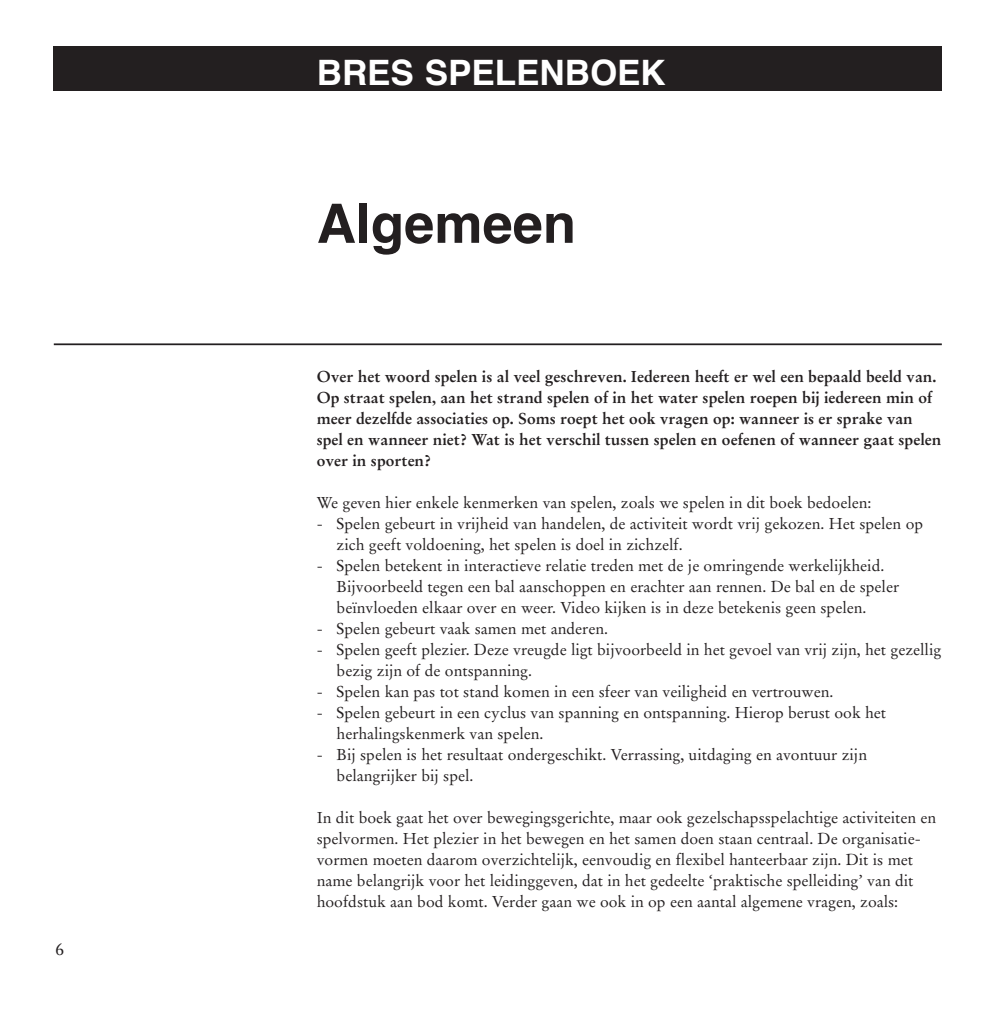
<style>
.page{position:relative;width:998px;height:1009px;background:#fff}
.page>*{position:absolute;margin:0;border:0;box-sizing:border-box;transform-origin:0 0}
.t1{font:700 54.25px "Helvetica";color:#231f20}
.t2{font:700 35px "Helvetica";color:#fff}
.t3{font:17.5px "Stempel Garamond";color:#231f20}
.t4{font:15.75px/21px "Stempel Garamond";color:#231f20}
.t5{font:700 15.75px/21px "Stempel Garamond";color:#231f20}
</style>
<div class="page">
<div style="left:54px;top:46px;width:888px;height:45px;background:#231f20"></div>
<hr style="left:54px;top:343px;width:888px;height:2px;background:#231f20">
<p class="t3" style="left:56px;top:938px;width:10px">6</p>
<h2 class="t2" style="left:317px;top:45px;width:351px">BRES SPELENBOEK</h2>
<h1 class="t1" style="left:317px;top:180px;width:261px">ALGEMEEN</h1>
<p class="t5" style="left:317px;top:365px;width:626px">Over het woord spelen is al veel geschreven. Iedereen heeft er wel een bepaald beeld van.<br>Op straat spelen, aan het strand spelen of in het water spelen roepen bij iedereen min of meer dezelfde associaties op. Soms roept het ook vragen op: wanneer is er sprake van spel en wanneer niet? Wat is het verschil tussen spelen en oefenen of wanneer gaat spelen over in sporten?</p>
<p class="t4" style="left:317px;top:491px;width:556px">We geven hier enkele kenmerken van spelen, zoals we spelen in dit boek bedoelen:</p>
<p class="t4" style="left:337px;top:512px;width:588px;text-indent:-20px">- Spelen gebeurt in vrijheid van handelen, de activiteit wordt vrij gekozen. Het spelen op zich geeft voldoening, het spelen is doel in zichzelf.</p>
<p class="t4" style="left:337px;top:554px;width:564px;text-indent:-20px">- Spelen betekent in interactieve relatie treden met de je omringende werkelijkheid.<br>Bijvoorbeeld tegen een bal aanschoppen en erachter aan rennen. De bal en de speler beïnvloeden elkaar over en weer. Video kijken is in deze betekenis geen spelen.</p>
<p class="t4" style="left:317px;top:617px;width:293px">- Spelen gebeurt vaak samen met anderen.</p>
<p class="t4" style="left:337px;top:638px;width:606px;text-indent:-20px">- Spelen geeft plezier. Deze vreugde ligt bijvoorbeeld in het gevoel van vrij zijn, het gezellig bezig zijn of de ontspanning.</p>
<p class="t4" style="left:317px;top:680px;width:518px">- Spelen kan pas tot stand komen in een sfeer van veiligheid en vertrouwen.</p>
<p class="t4" style="left:337px;top:701px;width:551px;text-indent:-20px">- Spelen gebeurt in een cyclus van spanning en ontspanning. Hierop berust ook het herhalingskenmerk van spelen.</p>
<p class="t4" style="left:337px;top:743px;width:532px;text-indent:-20px">- Bij spelen is het resultaat ondergeschikt. Verrassing, uitdaging en avontuur zijn belangrijker bij spel.</p>
<p class="t4" style="left:317px;top:806px;width:621px">In dit boek gaat het over bewegingsgerichte, maar ook gezelschapsspelachtige activiteiten en spelvormen. Het plezier in het bewegen en het samen doen staan centraal. De organisatie&shy;vormen moeten daarom overzichtelijk, eenvoudig en flexibel hanteerbaar zijn. Dit is met name belangrijk voor het leidinggeven, dat in het gedeelte ‘praktische spelleiding’ van dit hoofdstuk aan bod komt. Verder gaan we ook in op een aantal algemene vragen, zoals:</p>
</div>
